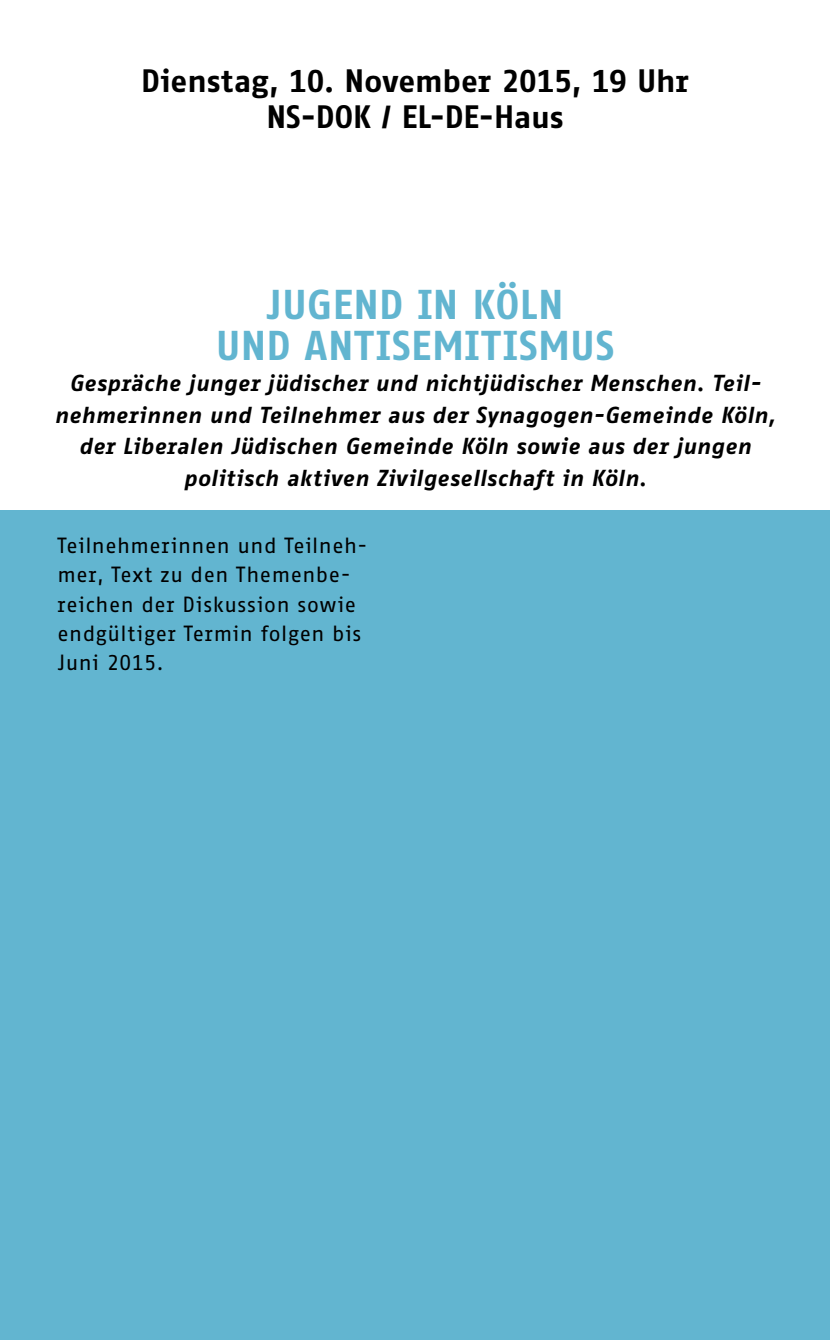
<style>
.page{position:relative;width:830px;height:1340px;background:#fff}
.page>*{position:absolute;margin:0;border:0;box-sizing:border-box;transform-origin:0 0}
.t1{font:700 40.5px/40.5px "Fago Office Sans";letter-spacing:.015em;color:#62b5d0;text-align:center}
.t2{font:700 31.5px/36px "Fago Office Sans";color:#000;text-align:center}
.t3{font:italic 700 22.5px/31.5px "Fago Office Sans";letter-spacing:.02em;color:#000;text-align:center}
.t4{font:21.38px/29.2px "Fago Office Sans";letter-spacing:.025em;color:#000}
</style>
<div class="page">
<div style="left:0;top:510px;width:829px;height:829px;background:#62b5d0"></div>
<h2 class="t2" style="left:141px;top:63px;width:549px">Dienstag, 10. November 2015, 19 Uhr<br>NS-DOK / EL-DE-Haus</h2>
<h1 class="t1" style="left:215px;top:284px;width:400px">JUGEND IN KÖLN<br>UND ANTISEMITISMUS</h1>
<p class="t3" style="left:54px;top:367px;width:722px">Gespräche junger jüdischer und nichtjüdischer Menschen. Teil&shy;nehmerinnen und Teilnehmer aus der Synagogen-Gemeinde Köln, der Liberalen Jüdischen Gemeinde Köln sowie aus der jungen politisch aktiven Zivilgesellschaft in Köln.</p>
<p class="t4" style="left:57px;top:531px;width:311px">Teilnehmerinnen und Teilneh&shy;mer, Text zu den Themenbe&shy;reichen der Diskussion sowie endgültiger Termin folgen bis<br>Juni 2015.</p>
</div>
